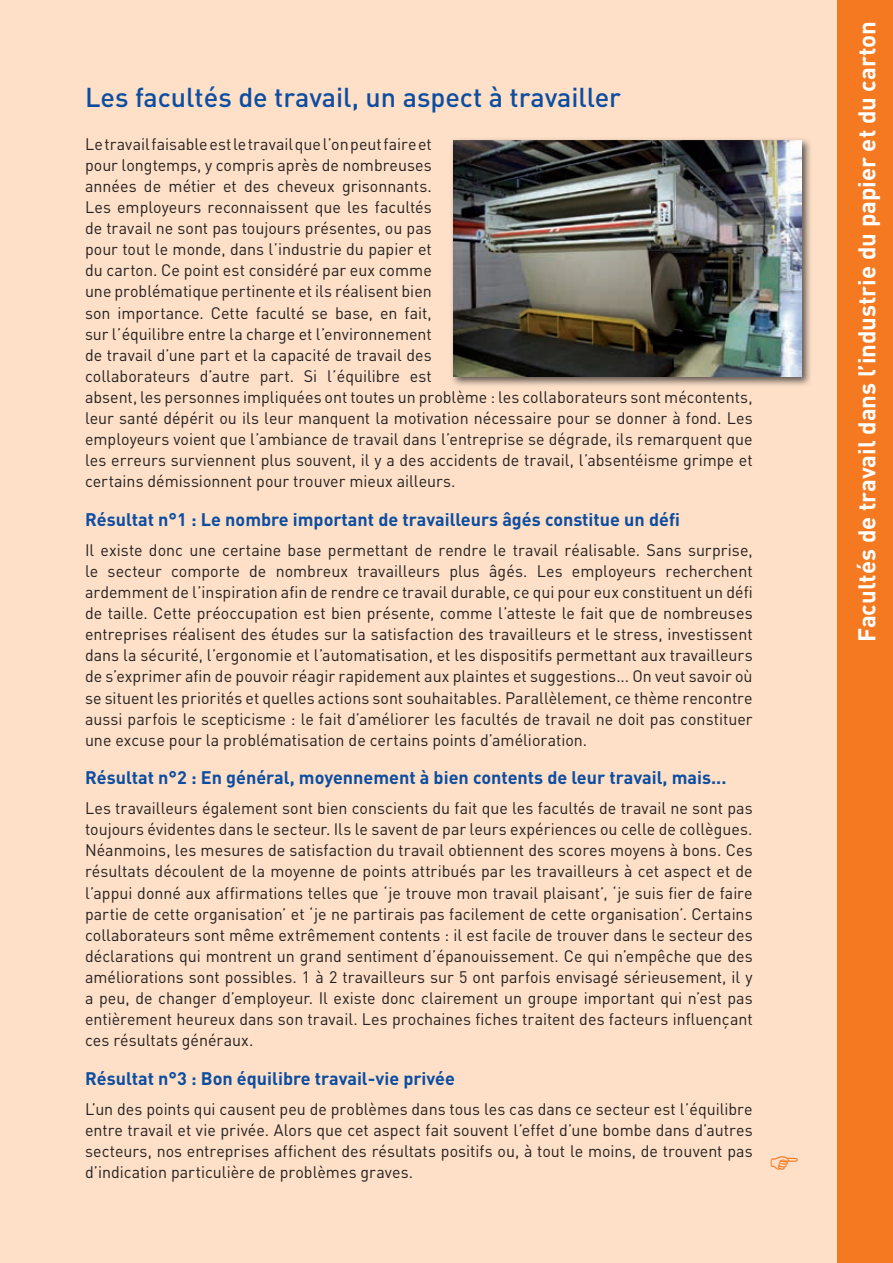
<style>
.page{position:relative;width:893px;height:1263px;background:#fde0c7}
.page>*{position:absolute;margin:0;border:0;box-sizing:border-box;transform-origin:0 0}
.t1{font:500 27px "DIN";color:#0d4da1}
.t2{font:700 24px "DIN";color:#fff}
.t3{font:700 18px "DIN";color:#0d4da1}
.t4{font:16.5px/21.1px "DIN";color:#231f20;text-align:justify}
</style>
<div class="page">
<div style="left:838px;top:0;width:55px;height:1263px;background:#f47921"></div>
<img style="left:452px;top:139px;width:358px;height:246px">
<img style="left:453px;top:140px;width:348px;height:237px">
<h1 class="t1" style="left:85px;top:80px;width:538px">Les facultés de travail, un aspect à travailler</h1>
<p class="t4" style="left:85px;top:133px;width:669px;text-align:left">Le travail faisable est le travail que l’on peut faire et<br>pour longtemps, y compris après de nombreuses<br>années de métier et des cheveux grisonnants.<br>Les employeurs reconnaissent que les facultés<br>de travail ne sont pas toujours présentes, ou pas<br>pour tout le monde, dans l’industrie du papier et<br>du carton. Ce point est considéré par eux comme<br>une problématique pertinente et ils réalisent bien<br>son importance. Cette faculté se base, en fait,<br>sur l’équilibre entre la charge et l’environnement<br>de travail d’une part et la capacité de travail des<br>collaborateurs d’autre part. Si l’équilibre est<br>absent, les personnes impliquées ont toutes un problème : les collaborateurs sont mécontents, leur santé dépérit ou ils leur manquent la motivation nécessaire pour se donner à fond. Les employeurs voient que l’ambiance de travail dans l’entreprise se dégrade, ils remarquent que les erreurs surviennent plus souvent, il y a des accidents de travail, l’absentéisme grimpe et certains démissionnent pour trouver mieux ailleurs.</p>
<p class="t3" style="left:85px;top:508px;width:596px">Résultat n°1 : Le nombre important de travailleurs âgés constitue un défi</p>
<p class="t4" style="left:85px;top:539px;width:669px">Il existe donc une certaine base permettant de rendre le travail réalisable. Sans surprise, le secteur comporte de nombreux travailleurs plus âgés. Les employeurs recherchent ardemment de l’inspiration afin de rendre ce travail durable, ce qui pour eux constituent un défi de taille. Cette préoccupation est bien présente, comme l’atteste le fait que de nombreuses entreprises réalisent des études sur la satisfaction des travailleurs et le stress, investissent dans la sécurité, l’ergonomie et l’automatisation, et les dispositifs permettant aux travailleurs de s’exprimer afin de pouvoir réagir rapidement aux plaintes et suggestions... On veut savoir où se situent les priorités et quelles actions sont souhaitables. Parallèlement, ce thème rencontre aussi parfois le scepticisme : le fait d’améliorer les facultés de travail ne doit pas constituer une excuse pour la problématisation de certains points d’amélioration.</p>
<p class="t3" style="left:85px;top:766px;width:643px">Résultat n°2 : En général, moyennement à bien contents de leur travail, mais...</p>
<p class="t4" style="left:85px;top:797px;width:669px">Les travailleurs également sont bien conscients du fait que les facultés de travail ne sont pas toujours évidentes dans le secteur. Ils le savent de par leurs expériences ou celle de collègues.<br>Néanmoins, les mesures de satisfaction du travail obtiennent des scores moyens à bons. Ces résultats découlent de la moyenne de points attribués par les travailleurs à cet aspect et de l’appui donné aux affirmations telles que ‘je trouve mon travail plaisant’, ‘je suis fier de faire partie de cette organisation’ et ‘je ne partirais pas facilement de cette organisation’. Certains collaborateurs sont même extrêmement contents : il est facile de trouver dans le secteur des déclarations qui montrent un grand sentiment d’épanouissement. Ce qui n’empêche que des améliorations sont possibles. 1 à 2 travailleurs sur 5 ont parfois envisagé sérieusement, il y a peu, de changer d’employeur. Il existe donc clairement un groupe important qui n’est pas entièrement heureux dans son travail. Les prochaines fiches traitent des facteurs influençant ces résultats généraux.</p>
<p class="t3" style="left:85px;top:1067px;width:371px">Résultat n°3 : Bon équilibre travail-vie privée</p>
<p class="t4" style="left:85px;top:1098px;width:669px">L’un des points qui causent peu de problèmes dans tous les cas dans ce secteur est l’équilibre entre travail et vie privée. Alors que cet aspect fait souvent l’effet d’une bombe dans d’autres secteurs, nos entreprises affichent des résultats positifs ou, à tout le moins, de trouvent pas d’indication particulière de problèmes graves.</p>
<h2 class="t2" style="left:851px;top:642px;width:622px;rotate:-90deg">Facultés de travail dans l’industrie du papier et du carton</h2>
</div>
